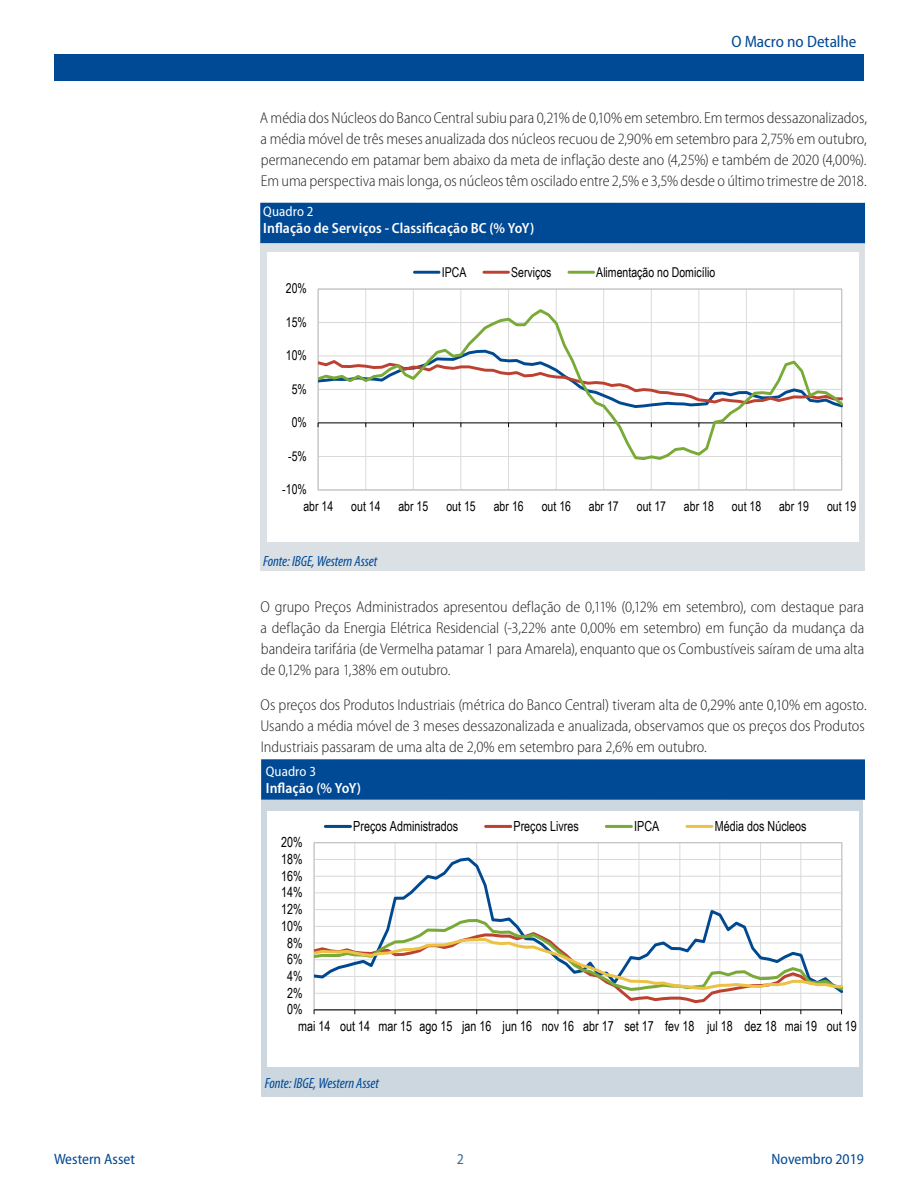
<style>
.page{position:relative;width:918px;height:1188px;background:#fff}
.page>*{position:absolute;margin:0;border:0;box-sizing:border-box;transform-origin:0 0}
.t1{font:semi-condensed 16.5px "Myriad Pro";color:#004994}
.Body_Text{font:300 semi-condensed 15.75px/21px "Myriad Pro";letter-spacing:-.005em;color:#231f20;text-align:justify}
.t2{font:semi-condensed 15px "Myriad Pro";color:#004994}
.t3{font:semi-condensed 15px "Myriad Pro";color:#386e8f}
.t4{font:600 semi-condensed 14.85px "Myriad Pro";letter-spacing:.005em;color:#fff}
.t5{font:italic condensed 14.85px "Myriad Pro";letter-spacing:-.005em;color:#004994}
.t6{font:13.95px "Arial Narrow";color:#000;scale:.94 1}
.t7{font:semi-condensed 13.95px "Myriad Pro";letter-spacing:.005em;color:#fff}
.t8{font:13.5px "Arial Narrow";color:#000;scale:.95 1}
</style>
<div class="page">
<div style="left:54px;top:54px;width:810px;height:27px;background:#004994"></div>
<div style="left:260px;top:243px;width:605px;height:328px;background:#dae0e4"></div>
<div style="left:260px;top:203px;width:605px;height:40px;background:#004994"></div>
<div style="left:261px;top:759px;width:604px;height:41px;background:#004994"></div>
<div style="left:261px;top:800px;width:602px;height:297px;background:#cdd7e0"></div>
<div style="left:267px;top:252px;width:591px;height:290px;background:#fff"></div>
<hr style="left:365px;top:289px;width:1px;height:201px;background:#d9d9d9">
<hr style="left:413px;top:289px;width:1px;height:201px;background:#d9d9d9">
<hr style="left:460px;top:289px;width:1px;height:201px;background:#d9d9d9">
<hr style="left:508px;top:289px;width:1px;height:201px;background:#d9d9d9">
<hr style="left:556px;top:289px;width:1px;height:201px;background:#d9d9d9">
<hr style="left:603px;top:289px;width:1px;height:201px;background:#d9d9d9">
<hr style="left:651px;top:289px;width:1px;height:201px;background:#d9d9d9">
<hr style="left:698px;top:289px;width:1px;height:201px;background:#d9d9d9">
<hr style="left:746px;top:289px;width:1px;height:201px;background:#d9d9d9">
<hr style="left:793px;top:289px;width:1px;height:201px;background:#d9d9d9">
<div style="left:318px;top:289px;width:524px;height:201px;border:1px solid #bfbfbf"></div>
<svg style="left:318px;top:295px;width:525px;height:167px"></svg>
<hr style="left:414px;top:271px;width:25px;height:3px;background:#004990">
<hr style="left:484px;top:271px;width:25px;height:3px;background:#bd4131">
<hr style="left:569px;top:271px;width:25px;height:3px;background:#79aa37">
<div style="left:267px;top:812px;width:591px;height:255px;background:#fff"></div>
<hr style="left:354px;top:843px;width:1px;height:167px;background:#d9d9d9">
<hr style="left:395px;top:843px;width:1px;height:167px;background:#d9d9d9">
<hr style="left:436px;top:843px;width:1px;height:167px;background:#d9d9d9">
<hr style="left:476px;top:843px;width:1px;height:167px;background:#d9d9d9">
<hr style="left:517px;top:843px;width:1px;height:167px;background:#d9d9d9">
<hr style="left:557px;top:843px;width:1px;height:167px;background:#d9d9d9">
<hr style="left:598px;top:843px;width:1px;height:167px;background:#d9d9d9">
<hr style="left:638px;top:843px;width:1px;height:167px;background:#d9d9d9">
<hr style="left:679px;top:843px;width:1px;height:167px;background:#d9d9d9">
<hr style="left:719px;top:843px;width:1px;height:167px;background:#d9d9d9">
<hr style="left:760px;top:843px;width:1px;height:167px;background:#d9d9d9">
<hr style="left:800px;top:843px;width:1px;height:167px;background:#d9d9d9">
<svg style="left:314px;top:856px;width:529px;height:61px"></svg>
<svg style="left:314px;top:917px;width:529px;height:97px"></svg>
<hr style="left:325px;top:825px;width:26px;height:3px;background:#004990">
<hr style="left:486px;top:825px;width:25px;height:3px;background:#bd4131">
<hr style="left:606px;top:825px;width:26px;height:3px;background:#79aa37">
<hr style="left:687px;top:825px;width:25px;height:3px;background:#ecc246">
<p class="t1" style="left:731px;top:32px;width:127px">O Macro no Detalhe</p>
<p class="Body_Text" style="left:260px;top:108px;width:609px">A média dos Núcleos do Banco Central subiu para 0,21% de 0,10% em setembro. Em termos dessazonalizados, a média móvel de três meses anualizada dos núcleos recuou de 2,90% em setembro para 2,75% em outubro, permanecendo em patamar bem abaixo da meta de inflação deste ano (4,25%) e também de 2020 (4,00%).<br>Em uma perspectiva mais longa, os núcleos têm oscilado entre 2,5% e 3,5% desde o último trimestre de 2018.</p>
<p class="t7" style="left:263px;top:204px;width:52px">Quadro 2</p>
<p class="t4" style="left:263px;top:220px;width:273px">Inflação de Serviços - Classificação BC (% YoY)</p>
<p class="t8" style="left:286px;top:279px;width:24px">20%</p>
<p class="t8" style="left:286px;top:312px;width:24px">15%</p>
<p class="t8" style="left:286px;top:346px;width:24px">10%</p>
<p class="t8" style="left:292px;top:379px;width:18px">5%</p>
<p class="t8" style="left:292px;top:413px;width:18px">0%</p>
<p class="t8" style="left:288px;top:446px;width:21px">-5%</p>
<p class="t8" style="left:282px;top:480px;width:27px">-10%</p>
<p class="t8" style="left:442px;top:262px;width:27px">IPCA</p>
<p class="t8" style="left:511px;top:262px;width:44px">Serviços</p>
<p class="t8" style="left:596px;top:262px;width:127px">Alimentação no Domicílio</p>
<p class="t8" style="left:303px;top:496px;width:33px">abr 14</p>
<p class="t8" style="left:351px;top:496px;width:32px">out 14</p>
<p class="t8" style="left:398px;top:496px;width:33px">abr 15</p>
<p class="t8" style="left:446px;top:496px;width:32px">out 15</p>
<p class="t8" style="left:494px;top:496px;width:33px">abr 16</p>
<p class="t8" style="left:542px;top:496px;width:32px">out 16</p>
<p class="t8" style="left:589px;top:496px;width:33px">abr 17</p>
<p class="t8" style="left:637px;top:496px;width:32px">out 17</p>
<p class="t8" style="left:684px;top:496px;width:33px">abr 18</p>
<p class="t8" style="left:732px;top:496px;width:32px">out 18</p>
<p class="t8" style="left:779px;top:496px;width:33px">abr 19</p>
<p class="t8" style="left:827px;top:496px;width:32px">out 19</p>
<p class="t5" style="left:263px;top:553px;width:116px">Fonte: IBGE, Western Asset</p>
<p class="Body_Text" style="left:261px;top:597px;width:605px">O grupo Preços Administrados apresentou deflação de 0,11% (0,12% em setembro), com destaque para a deflação da Energia Elétrica Residencial (-3,22% ante 0,00% em setembro) em função da mudança da bandeira tarifária (de Vermelha patamar 1 para Amarela), enquanto que os Combustíveis saíram de uma alta de 0,12% para 1,38% em outubro.</p>
<p class="Body_Text" style="left:261px;top:694px;width:608px;text-align:left">Os preços dos Produtos Industriais (métrica do Banco Central) tiveram alta de 0,29% ante 0,10% em agosto.<br>Usando a média móvel de 3 meses dessazonalizada e anualizada, observamos que os preços dos Produtos<br>Industriais passaram de uma alta de 2,0% em setembro para 2,6% em outubro.</p>
<p class="t7" style="left:266px;top:764px;width:52px">Quadro 3</p>
<p class="t4" style="left:266px;top:780px;width:97px">Inflação (% YoY)</p>
<p class="t6" style="left:281px;top:832px;width:24px">20%</p>
<p class="t6" style="left:281px;top:849px;width:24px">18%</p>
<p class="t6" style="left:281px;top:866px;width:24px">16%</p>
<p class="t6" style="left:281px;top:882px;width:24px">14%</p>
<p class="t6" style="left:281px;top:899px;width:24px">12%</p>
<p class="t6" style="left:281px;top:916px;width:24px">10%</p>
<p class="t6" style="left:287px;top:932px;width:18px">8%</p>
<p class="t6" style="left:287px;top:949px;width:18px">6%</p>
<p class="t6" style="left:287px;top:966px;width:18px">4%</p>
<p class="t6" style="left:287px;top:983px;width:18px">2%</p>
<p class="t6" style="left:287px;top:999px;width:18px">0%</p>
<p class="t6" style="left:353px;top:816px;width:113px">Preços Administrados</p>
<p class="t6" style="left:514px;top:816px;width:71px">Preços Livres</p>
<p class="t6" style="left:634px;top:816px;width:28px">IPCA</p>
<p class="t6" style="left:715px;top:816px;width:99px">Média dos Núcleos</p>
<p class="t6" style="left:298px;top:1016px;width:596px">mai 14 out 14 mar 15 ago 15 jan 16 jun 16 nov 16 abr 17 set 17 fev 18 jul 18 dez 18 mai 19 out 19</p>
<p class="t5" style="left:265px;top:1075px;width:116px">Fonte: IBGE, Western Asset</p>
<p class="t2" style="left:54px;top:1151px;width:83px">Western Asset</p>
<p class="t2" style="left:772px;top:1151px;width:94px">Novembro 2019</p>
<p class="t3" style="left:457px;top:1151px;width:9px">2</p>
</div>
